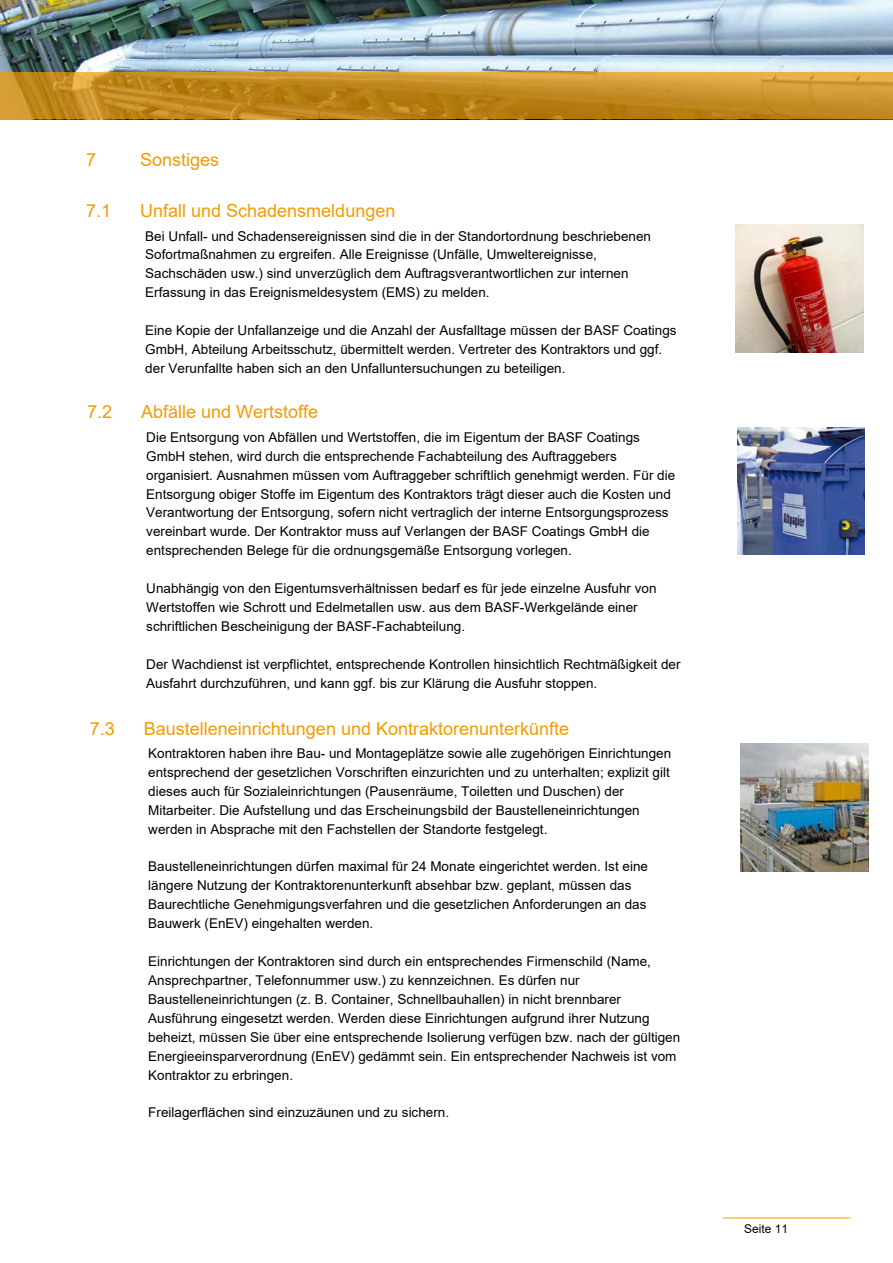
<style>
.page{position:relative;width:893px;height:1263px;background:#fff}
.page>*{position:absolute;margin:0;border:0;box-sizing:border-box;transform-origin:0 0}
.t1{font:18px "Arial";color:#f49b00}
.t2{font:13.5px/18.9px "Arial";color:#000}
.t3{font:12px "Arial";color:#000}
</style>
<div class="page">
<img style="left:0;top:0;width:893px;height:72px">
<svg style="left:0;top:72px;width:893px;height:47px;background:#c48c24"></svg>
<hr style="left:723px;top:1217px;width:127px;height:1px;background:#f49b00">
<img style="left:735px;top:225px;width:128px;height:127px">
<img style="left:737px;top:427px;width:127px;height:128px">
<img style="left:740px;top:743px;width:128px;height:128px">
<h1 class="t1" style="left:86px;top:148px;width:12px">7</h1>
<h1 class="t1" style="left:140px;top:148px;width:81px">Sonstiges</h1>
<h1 class="t1" style="left:86px;top:198px;width:27px">7.1</h1>
<h1 class="t1" style="left:140px;top:198px;width:257px">Unfall und Schadensmeldungen</h1>
<p class="t2" style="left:145px;top:226px;width:507px">Bei Unfall- und Schadensereignissen sind die in der Standortordnung beschriebenen Sofortmaßnahmen zu ergreifen. Alle Ereignisse (Unfälle, Umweltereignisse, Sachschäden usw.) sind unverzüglich dem Auftragsverantwortlichen zur internen Erfassung in das Ereignismeldesystem (EMS) zu melden.</p>
<p class="t2" style="left:145px;top:321px;width:533px">Eine Kopie der Unfallanzeige und die Anzahl der Ausfalltage müssen der BASF Coatings<br>GmbH, Abteilung Arbeitsschutz, übermittelt werden. Vertreter des Kontraktors und ggf. der Verunfallte haben sich an den Unfalluntersuchungen zu beteiligen.</p>
<h1 class="t1" style="left:87px;top:399px;width:27px">7.2</h1>
<h1 class="t1" style="left:141px;top:399px;width:179px">Abfälle und Wertstoffe</h1>
<p class="t2" style="left:146px;top:428px;width:530px">Die Entsorgung von Abfällen und Wertstoffen, die im Eigentum der BASF Coatings GmbH stehen, wird durch die entsprechende Fachabteilung des Auftraggebers organisiert. Ausnahmen müssen vom Auftraggeber schriftlich genehmigt werden. Für die Entsorgung obiger Stoffe im Eigentum des Kontraktors trägt dieser auch die Kosten und Verantwortung der Entsorgung, sofern nicht vertraglich der interne Entsorgungsprozess vereinbart wurde. Der Kontraktor muss auf Verlangen der BASF Coatings GmbH die entsprechenden Belege für die ordnungsgemäße Entsorgung vorlegen.</p>
<p class="t2" style="left:146px;top:579px;width:512px">Unabhängig von den Eigentumsverhältnissen bedarf es für jede einzelne Ausfuhr von<br>Wertstoffen wie Schrott und Edelmetallen usw. aus dem BASF-Werkgelände einer schriftlichen Bescheinigung der BASF-Fachabteilung.</p>
<p class="t2" style="left:146px;top:654px;width:536px">Der Wachdienst ist verpflichtet, entsprechende Kontrollen hinsichtlich Rechtmäßigkeit der<br>Ausfahrt durchzuführen, und kann ggf. bis zur Klärung die Ausfuhr stoppen.</p>
<h1 class="t1" style="left:90px;top:716px;width:27px">7.3</h1>
<h1 class="t1" style="left:144px;top:716px;width:427px">Baustelleneinrichtungen und Kontraktorenunterkünfte</h1>
<p class="t2" style="left:148px;top:744px;width:525px">Kontraktoren haben ihre Bau- und Montageplätze sowie alle zugehörigen Einrichtungen entsprechend der gesetzlichen Vorschriften einzurichten und zu unterhalten; explizit gilt dieses auch für Sozialeinrichtungen (Pausenräume, Toiletten und Duschen) der Mitarbeiter. Die Aufstellung und das Erscheinungsbild der Baustelleneinrichtungen werden in Absprache mit den Fachstellen der Standorte festgelegt.</p>
<p class="t2" style="left:148px;top:857px;width:501px">Baustelleneinrichtungen dürfen maximal für 24 Monate eingerichtet werden. Ist eine längere Nutzung der Kontraktorenunterkunft absehbar bzw. geplant, müssen das Baurechtliche Genehmigungsverfahren und die gesetzlichen Anforderungen an das Bauwerk (EnEV) eingehalten werden.</p>
<p class="t2" style="left:148px;top:952px;width:534px">Einrichtungen der Kontraktoren sind durch ein entsprechendes Firmenschild (Name, Ansprechpartner, Telefonnummer usw.) zu kennzeichnen. Es dürfen nur Baustelleneinrichtungen (z. B. Container, Schnellbauhallen) in nicht brennbarer Ausführung eingesetzt werden. Werden diese Einrichtungen aufgrund ihrer Nutzung beheizt, müssen Sie über eine entsprechende Isolierung verfügen bzw. nach der gültigen Energieeinsparverordnung (EnEV) gedämmt sein. Ein entsprechender Nachweis ist vom Kontraktor zu erbringen.</p>
<p class="t2" style="left:148px;top:1103px;width:302px">Freilagerflächen sind einzuzäunen und zu sichern.</p>
<p class="t3" style="left:744px;top:1221px;width:46px">Seite 11</p>
</div>
